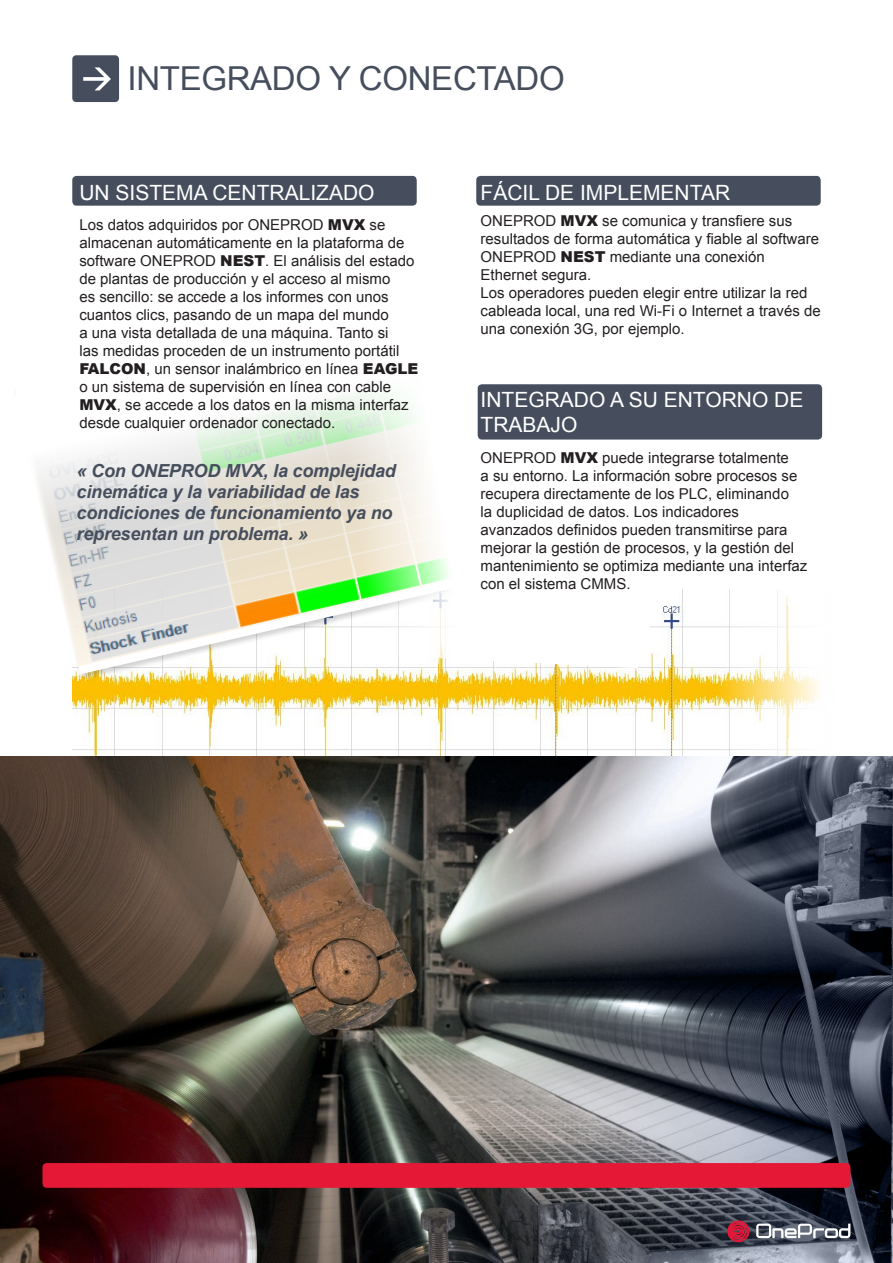
<style>
.page{position:relative;width:893px;height:1263px;background:#fff}
.page>*{position:absolute;margin:0;border:0;box-sizing:border-box;transform-origin:0 0}
.t1{font:33px "Arial";letter-spacing:-.01em;color:#464e5d}
.TXT_courant{font:21px/25.2px "Arial";color:#fff}
.TXT_courant-2{font:italic 700 18px/21px "Arial";letter-spacing:-.01em;color:#464e5d}
.TXT_courant-3{font:15px/18px "Arial";color:#231f20}
.s1{font-weight:900}
</style>
<div class="page">
<img style="left:72px;top:668px;width:768px;height:89px">
<svg style="left:72px;top:668px;width:629px;height:35px"></svg>
<svg style="left:38px;top:59px;width:785px;height:609px"></svg>
<img style="left:0;top:757px;width:893px;height:506px">
<div style="left:476px;top:176px;width:345px;height:30px;background:#464e5d;border-radius:4px"></div>
<svg style="left:72px;top:55px;width:47px;height:47px;background:#59606d"></svg>
<div style="left:72px;top:176px;width:345px;height:30px;background:#464e5d;border-radius:4px"></div>
<div style="left:478px;top:384px;width:344px;height:56px;background:#464e5d;border-radius:4px"></div>
<div style="left:43px;top:1163px;width:807px;height:25px;background:#e51836;border-radius:4px"></div>
<svg style="left:727px;top:1221px;width:22px;height:21px"></svg>
<svg style="left:756px;top:1223px;width:94px;height:15px"></svg>
<p class="t1" style="left:128px;top:57px;width:439px">INTEGRADO Y CONECTADO</p>
<p class="TXT_courant" style="left:79px;top:180px;width:297px">UN SISTEMA CENTRALIZADO</p>
<p class="TXT_courant-3" style="left:79px;top:216px;width:341px">Los datos adquiridos por ONEPROD <span class="s1">MVX</span> se almacenan automáticamente en la plataforma de software ONEPROD <span class="s1">NEST</span>. El análisis del estado de plantas de producción y el acceso al mismo<br>es sencillo: se accede a los informes con unos cuantos clics, pasando de un mapa del mundo<br>a una vista detallada de una máquina. Tanto si<br>las medidas proceden de un instrumento portátil <span class="s1">FALCON</span>, un sensor inalámbrico en línea <span class="s1">EAGLE </span>o un sistema de supervisión en línea con cable <span class="s1">MVX</span>, se accede a los datos en la misma interfaz desde cualquier ordenador conectado.</p>
<p class="TXT_courant-2" style="left:77px;top:461px;width:321px">« Con ONEPROD MVX, la complejidad cinemática y la variabilidad de las condiciones de funcionamiento ya no representan un problema. »</p>
<p class="TXT_courant" style="left:480px;top:180px;width:251px">FÁCIL DE IMPLEMENTAR</p>
<p class="TXT_courant-3" style="left:480px;top:212px;width:340px">ONEPROD <span class="s1">MVX</span> se comunica y transfiere sus resultados de forma automática y fiable al software ONEPROD <span class="s1">NEST</span> mediante una conexión Ethernet segura.</p>
<p class="TXT_courant-3" style="left:480px;top:284px;width:342px">Los operadores pueden elegir entre utilizar la red cableada local, una red Wi-Fi o Internet a través de una conexión 3G, por ejemplo.</p>
<p class="TXT_courant" style="left:480px;top:387px;width:324px">INTEGRADO A SU ENTORNO DE<br>TRABAJO</p>
<p class="TXT_courant-3" style="left:480px;top:449px;width:328px">ONEPROD <span class="s1">MVX</span> puede integrarse totalmente<br>a su entorno. La información sobre procesos se recupera directamente de los PLC, eliminando<br>la duplicidad de datos. Los indicadores avanzados definidos pueden transmitirse para mejorar la gestión de procesos, y la gestión del mantenimiento se optimiza mediante una interfaz con el sistema CMMS.</p>
</div>
